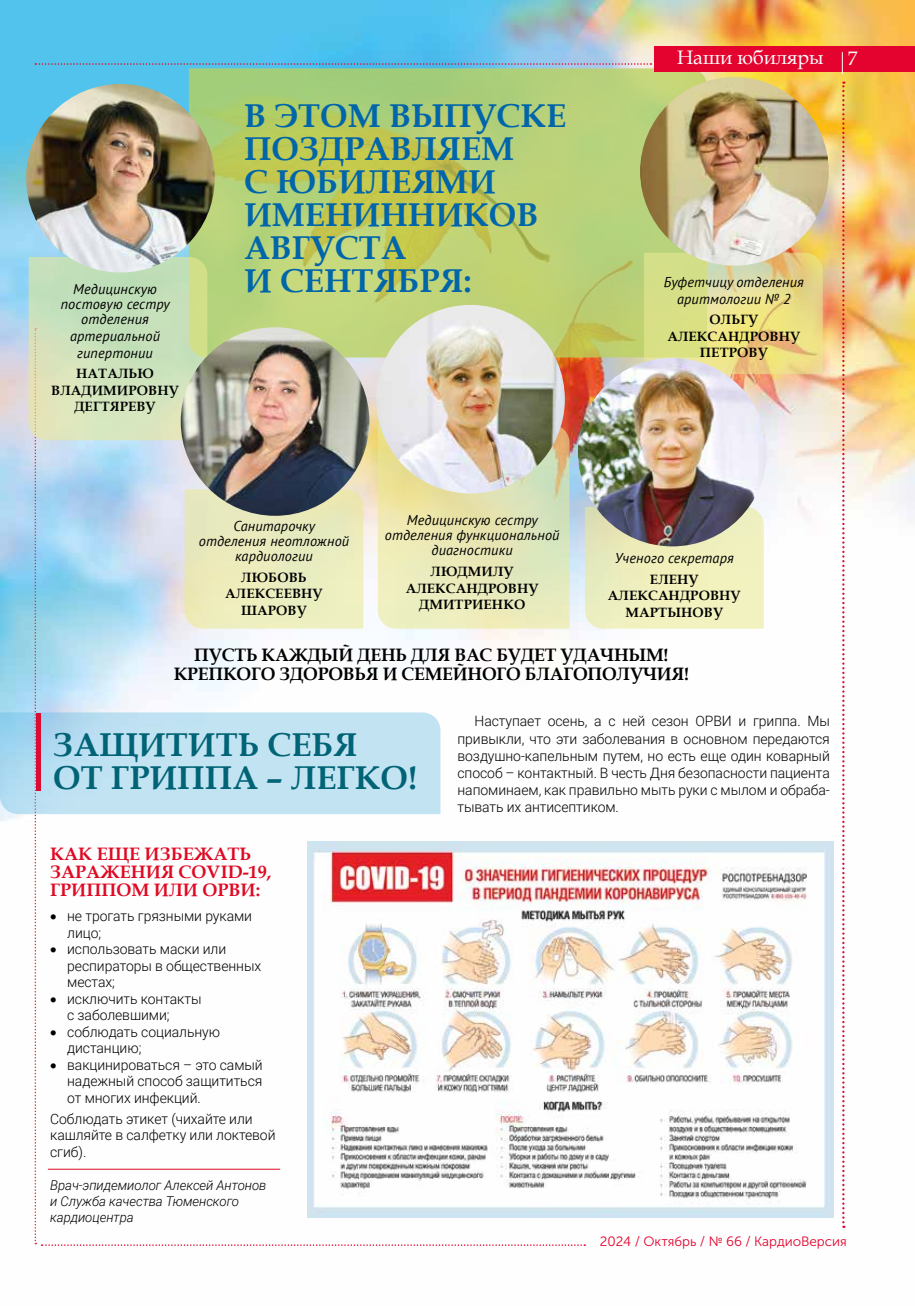
<style>
.page{position:relative;width:915px;height:1306px;background:#fff}
.page>*{position:absolute;margin:0;border:0;box-sizing:border-box;transform-origin:0 0}
.t1{font:700 33px/33px "Book Antiqua";color:#0065a9}
.t2{font:700 33px/33px "Book Antiqua";color:#006476}
.t3{font:19.5px "Book Antiqua";color:#fff}
.t4{font:700 18px/19.5px "Book Antiqua";letter-spacing:-.01em;color:#000;text-align:center}
.t5{font:700 18px/18px "Book Antiqua";color:#df0923}
.t6{font:300 14.25px/16.5px "Roboto";letter-spacing:-.005em;color:#000}
.t7{font:italic 14.25px/15px "PT Sans";letter-spacing:.01em;color:#000;text-align:center}
.t8{font:700 13.5px/16.5px "Book Antiqua";letter-spacing:.01em;color:#000;text-align:center}
.t9{font:italic 300 13.5px/16.2px "Roboto";letter-spacing:-.005em;color:#000}
.t10{font:13.5px "Museo Sans Cyrl 300";color:#e4032e}
.s1{color:#fdfdfd}
</style>
<div class="page">
<img style="left:0;top:0;width:914px;height:1246px">
<svg style="left:189px;top:68px;width:518px;height:185px;background:#b7ce6e"></svg>
<div style="left:654px;top:47px;width:260px;height:25px;background:#e4032e"></div>
<svg style="left:841px;top:52px;width:1px;height:22px"></svg>
<svg style="left:35px;top:63px;width:616px;height:2px"></svg>
<svg style="left:842px;top:81px;width:2px;height:1146px"></svg>
<img style="left:26px;top:84px;width:189px;height:188px;border-radius:94px">
<img style="left:640px;top:77px;width:188px;height:189px;border-radius:94px">
<img style="left:0;top:253px;width:822px;height:992px">
<p class="t7" style="left:61px;top:282px;width:110px">Медицинскую постовую сестру отделения</p>
<p class="t7" style="left:70px;top:327px;width:91px;line-height:16.5px">артериальной гипертонии</p>
<p class="t8" style="left:51px;top:365px;width:129px">НАТАЛЬЮ<br>ВЛАДИМИРОВНУ<br>ДЕГТЯРЕВУ</p>
<h1 class="t1" style="left:244px;top:99px;width:323px">В ЭТОМ ВЫПУСКЕ<br>ПОЗДРАВЛЯЕМ<br>С ЮБИЛЕЯМИ<br>ИМЕНИННИКОВ<br>АВГУСТА<br>И СЕНТЯБРЯ:</h1>
<h2 class="t3" style="left:676px;top:44px;width:182px">Наши юбиляры <span class="s1">7</span></h2>
<p class="t7" style="left:663px;top:273px;width:141px;line-height:16.5px">Буфетчицу отделения аритмологии № 2</p>
<p class="t8" style="left:667px;top:311px;width:134px">ОЛЬГУ<br>АЛЕКСАНДРОВНУ<br>ПЕТРОВУ</p>
<p class="t7" style="left:384px;top:512px;width:176px">Медицинскую сестру отделения функциональной диагностики</p>
<p class="t8" style="left:405px;top:563px;width:134px">ЛЮДМИЛУ<br>АЛЕКСАНДРОВНУ<br>ДМИТРИЕНКО</p>
<p class="t7" style="left:199px;top:518px;width:152px">Санитарочку отделения неотложной кардиологии</p>
<p class="t8" style="left:225px;top:569px;width:99px">ЛЮБОВЬ<br>АЛЕКСЕЕВНУ<br>ШАРОВУ</p>
<p class="t4" style="left:174px;top:645px;width:516px">ПУСТЬ КАЖДЫЙ ДЕНЬ ДЛЯ ВАС БУДЕТ УДАЧНЫМ!<br>КРЕПКОГО ЗДОРОВЬЯ И СЕМЕЙНОГО БЛАГОПОЛУЧИЯ!</p>
<p class="t7" style="left:614px;top:550px;width:120px">Ученого секретаря</p>
<p class="t8" style="left:607px;top:571px;width:134px">ЕЛЕНУ<br>АЛЕКСАНДРОВНУ<br>МАРТЫНОВУ</p>
<h1 class="t2" style="left:53px;top:728px;width:365px">ЗАЩИТИТЬ СЕБЯ<br>ОТ ГРИППА – ЛЕГКО!</h1>
<p class="t5" style="left:50px;top:845px;width:222px">КАК ЕЩЕ ИЗБЕЖАТЬ<br>ЗАРАЖЕНИЯ COVID-19,<br>ГРИППОМ ИЛИ ОРВИ:</p>
<p class="t6" style="left:67px;top:907px;width:186px;text-indent:-17px">• не трогать грязными руками лицо;</p>
<p class="t6" style="left:67px;top:940px;width:195px;text-indent:-17px">• использовать маски или респираторы в общественных местах;</p>
<p class="t6" style="left:67px;top:989px;width:136px;text-indent:-17px">• исключить контакты с заболевшими;</p>
<p class="t6" style="left:67px;top:1022px;width:154px;text-indent:-17px">• соблюдать социальную дистанцию;</p>
<p class="t6" style="left:67px;top:1055px;width:197px;text-align:justify;text-indent:-17px">• вакцинироваться – это самый надежный способ защититься от многих инфекций.</p>
<p class="t6" style="left:50px;top:1109px;width:227px">Соблюдать этикет (чихайте или кашляйте в салфетку или локтевой сгиб).</p>
<p class="t9" style="left:50px;top:1176px;width:218px">Врач-эпидемиолог Алексей Антонов и Служба качества Тюменского кардиоцентра</p>
<p class="t6" style="left:457px;top:712px;width:374px;line-height:17.1px;text-align:justify;text-indent:17px">Наступает осень, а с ней сезон ОРВИ и гриппа. Мы привыкли, что эти заболевания в основном передаются воздушно-капельным путем, но есть еще один коварный способ – контактный. В честь Дня безопасности пациента напоминаем, как правильно мыть руки с мылом и обраба&shy;тывать их антисептиком.</p>
<p class="t10" style="left:599px;top:1233px;width:248px">2024 / Октябрь / № 66 / КардиоВерсия</p>
</div>
